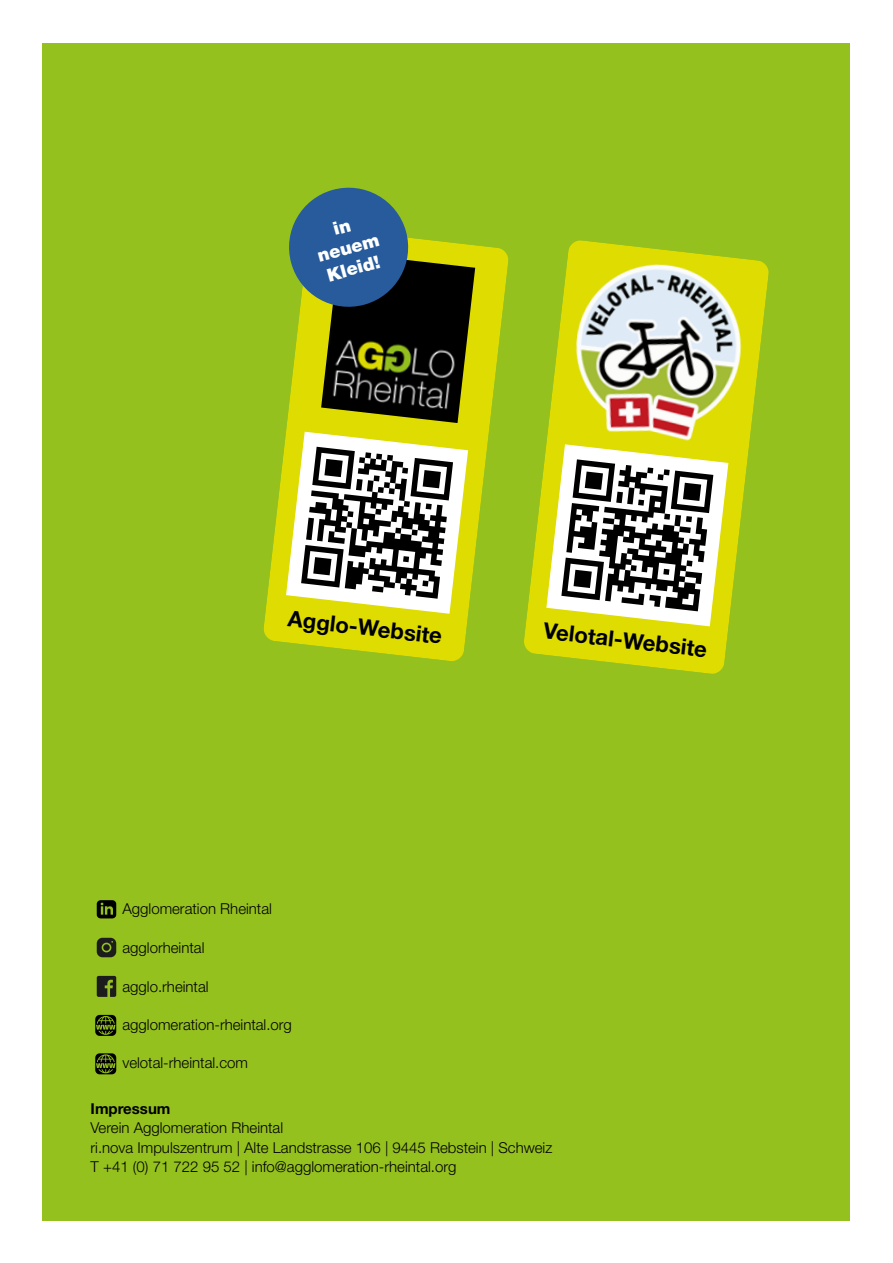
<style>
.page{position:relative;width:893px;height:1263px;background:#fff}
.page>*{position:absolute;margin:0;border:0;box-sizing:border-box;transform-origin:0 0}
.t1{font:700 22.2px "Helvetica Neue LT Std";color:#000}
.t2{font:900 18px/21.6px "Helvetica Neue LT Std";color:#fff;text-align:center}
.t3{font:300 15px/19.5px "Helvetica Neue LT Std";color:#000}
.t4{font:700 15px "Helvetica Neue LT Std";color:#000}
</style>
<div class="page">
<div style="left:43px;top:43px;width:807px;height:1177px;background:#95c11f"></div>
<svg style="left:524px;top:459px;width:222px;height:215px;fill:#dedc00"></svg>
<svg style="left:546px;top:474px;width:182px;height:152px;background:#9f9f7f"></svg>
<img style="left:545px;top:240px;width:224px;height:234px">
<svg style="left:263px;top:238px;width:246px;height:423px;fill:#dedc00"></svg>
<svg style="left:286px;top:432px;width:182px;height:182px;background:#a9a880"></svg>
<img style="left:321px;top:252px;width:154px;height:171px">
<svg style="left:282px;top:187px;width:133px;height:126px"></svg>
<svg style="left:97px;top:976px;width:19px;height:21px"></svg>
<svg style="left:97px;top:938px;width:19px;height:19px"></svg>
<svg style="left:97px;top:900px;width:19px;height:18px"></svg>
<svg style="left:95px;top:1053px;width:21px;height:21px"></svg>
<svg style="left:95px;top:1015px;width:21px;height:21px"></svg>
<p class="t2" style="left:309px;top:225px;width:65px;rotate:-16deg">in neuem<br>Kleid!</p>
<h1 class="t1" style="left:289px;top:605px;width:157px;rotate:6deg">Agglo-Website</h1>
<p class="t3" style="left:122px;top:898px;width:151px">Agglomeration Rheintal</p>
<p class="t3" style="left:122px;top:938px;width:83px">agglorheintal</p>
<p class="t3" style="left:122px;top:976px;width:88px">agglo.rheintal</p>
<p class="t3" style="left:122px;top:1014px;width:171px">agglomeration-rheintal.org</p>
<p class="t3" style="left:122px;top:1053px;width:127px">velotal-rheintal.com</p>
<h1 class="t1" style="left:545px;top:617px;width:166px;rotate:6deg">Velotal-Website</h1>
<p class="t4" style="left:91px;top:1099px;width:81px">Impressum</p>
<p class="t3" style="left:91px;top:1118px;width:463px">Verein Agglomeration Rheintal<br>ri.nova Impulszentrum | Alte Landstrasse 106 | 9445 Rebstein | Schweiz<br>T +41 (0) 71 722 95 52 | info@agglomeration-rheintal.org</p>
</div>
